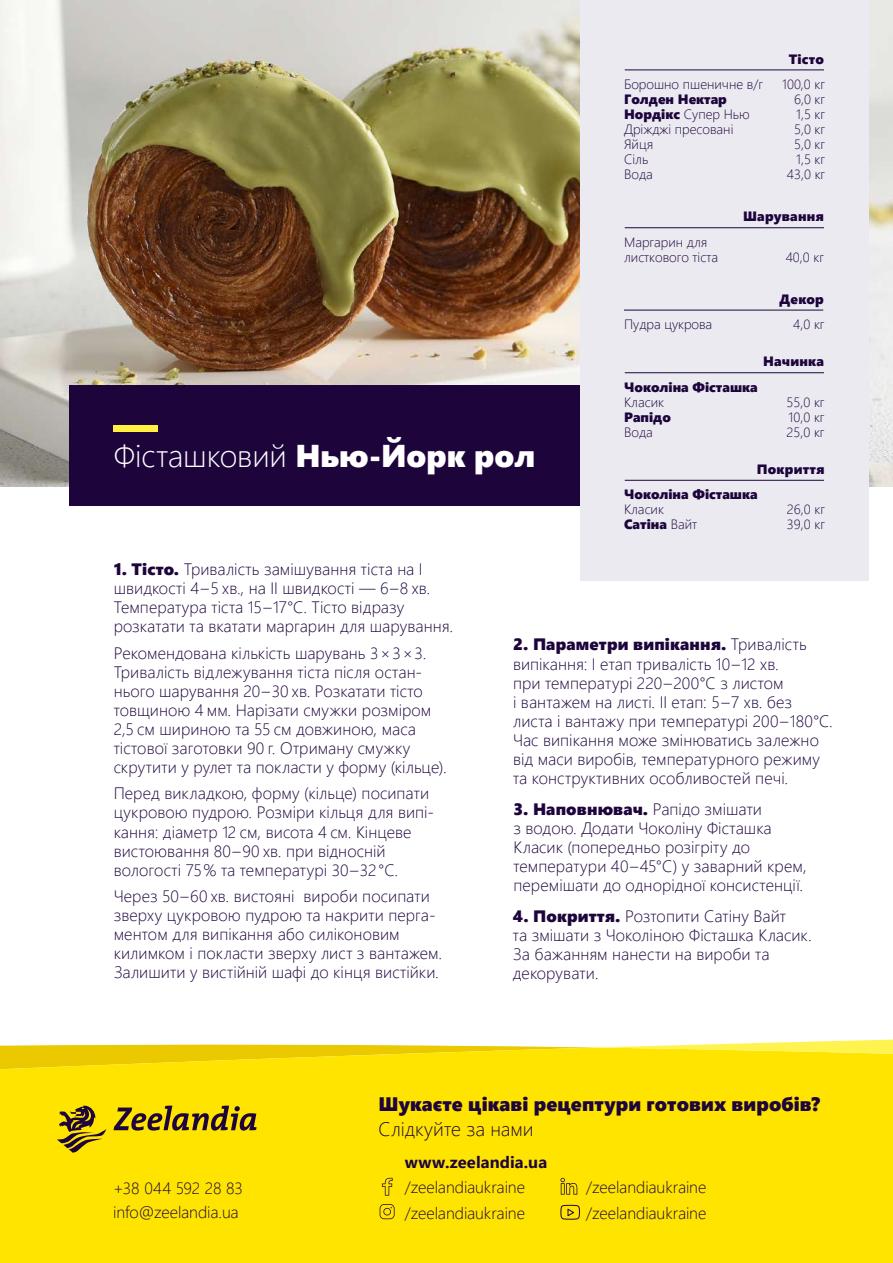
<style>
.page{position:relative;width:893px;height:1263px;background:#fff}
.page>*{position:absolute;margin:0;border:0;box-sizing:border-box;transform-origin:0 0}
.t1{font:300 31.5px "Segoe UI";letter-spacing:-.005em;color:#fff}
.t2{font:19.5px "Segoe UI Black";letter-spacing:.005em;color:#1d053c}
.t3{font:300 19.5px "Segoe UI";color:#1d053c}
.t4{font:300 16.5px/19px "Segoe UI";letter-spacing:.005em;color:#1d053c}
.t5{font:16.5px "Segoe UI Black";letter-spacing:.01em;color:#1d053c}
.t6{font:700 16.5px "Segoe UI";letter-spacing:.005em;color:#1d053c}
.t7{font:300 13.5px/15px "Segoe UI";color:#1d053c}
.t8{font:13.5px "Segoe UI Black";color:#1d053c}
.s1{font-family:"Segoe UI Black";font-weight:400}
.s2{font-family:"Segoe UI";font-weight:300}
</style>
<div class="page">
<div style="left:0;top:1069px;width:893px;height:194px;background:#ffe400"></div>
<svg style="left:0;top:1039px;width:893px;height:30px"></svg>
<img style="left:0;top:0;width:893px;height:486px">
<svg style="left:57px;top:1105px;width:49px;height:48px;background:#b39914"></svg>
<svg style="left:113px;top:1105px;width:144px;height:25px;background:#a48a17"></svg>
<svg style="left:560px;top:1204px;width:20px;height:16px"></svg>
<svg style="left:560px;top:1178px;width:17px;height:16px"></svg>
<svg style="left:380px;top:1204px;width:15px;height:15px"></svg>
<svg style="left:382px;top:1178px;width:11px;height:17px"></svg>
<div style="left:580px;top:0;width:288px;height:581px;background:#ebeaf1"></div>
<hr style="left:625px;top:70px;width:199px;height:1px;background:#1d053c">
<hr style="left:625px;top:227px;width:199px;height:1px;background:#1d053c">
<hr style="left:624px;top:310px;width:199px;height:1px;background:#1d053c">
<hr style="left:625px;top:372px;width:199px;height:1px;background:#1d053c">
<hr style="left:625px;top:480px;width:199px;height:1px;background:#1d053c">
<div style="left:69px;top:385px;width:511px;height:120px;background:#1d053c"></div>
<div style="left:114px;top:425px;width:44px;height:7px;background:#fff042"></div>
<p class="t7" style="left:624px;top:75px;width:140px">Борошно пшеничне в/г</p>
<p class="t8" style="left:624px;top:89px;width:104px">Голден Нектар</p>
<p class="t7" style="left:624px;top:105px;width:127px"><span class="s1">Нордікс</span> Супер Нью<br>Дріжджі пресовані<br>Яйця<br>Сіль<br>Вода</p>
<p class="t8" style="left:789px;top:49px;width:37px">Тісто</p>
<p class="t7" style="left:782px;top:76px;width:44px;text-align:right">100,0 кг<br>6,0 кг<br>1,5 кг<br>5,0 кг<br>5,0 кг<br>1,5 кг<br>43,0 кг</p>
<p class="t7" style="left:624px;top:233px;width:95px">Маргарин для листкового тіста</p>
<p class="t8" style="left:743px;top:207px;width:82px">Шарування</p>
<p class="t7" style="left:786px;top:248px;width:40px">40,0 кг</p>
<p class="t8" style="left:779px;top:289px;width:46px">Декор</p>
<p class="t7" style="left:624px;top:316px;width:90px">Пудра цукрова</p>
<p class="t7" style="left:793px;top:315px;width:33px">4,0 кг</p>
<h1 class="t1" style="left:114px;top:426px;width:423px">Фісташковий <span class="s1">Нью-Йорк рол</span></h1>
<p class="t8" style="left:763px;top:352px;width:62px">Начинка</p>
<p class="t8" style="left:624px;top:377px;width:135px">Чоколіна Фісташка</p>
<p class="t7" style="left:624px;top:393px;width:41px">Класик</p>
<p class="t8" style="left:624px;top:407px;width:48px">Рапідо</p>
<p class="t7" style="left:624px;top:423px;width:30px">Вода</p>
<p class="t7" style="left:786px;top:393px;width:40px;text-align:justify">55,0 кг 10,0 кг 25,0 кг</p>
<p class="t8" style="left:757px;top:459px;width:69px">Покриття</p>
<p class="t8" style="left:624px;top:484px;width:135px">Чоколіна Фісташка</p>
<p class="t7" style="left:624px;top:500px;width:41px">Класик</p>
<p class="t8" style="left:624px;top:514px;width:75px">Сатіна <span class="s2">Вайт</span></p>
<p class="t7" style="left:787px;top:500px;width:40px">26,0 кг<br>39,0 кг</p>
<p class="t4" style="left:114px;top:558px;width:341px"><span class="s1">1. Тісто.</span> Тривалість замішування тіста на І швидкості 4 – 5 хв., на ІІ швидкості — 6 – 8 хв.<br>Температура тіста 15 – 17°C. Тісто відразу розкатати та вкатати маргарин для шарування.</p>
<p class="t4" style="left:114px;top:641px;width:334px">Рекомендована кількість шарувань 3 × 3 × 3.<br>Тривалість відлежування тіста після остан&shy;нього шарування 20 – 30 хв. Розкатати тісто товщиною 4 мм. Нарізати смужки розміром 2,5 см шириною та 55 см довжиною, маса тістової заготовки 90 г. Отриману смужку скрутити у рулет та покласти у форму (кільце).</p>
<p class="t4" style="left:114px;top:782px;width:322px">Перед викладкою, форму (кільце) посипати цукровою пудрою. Розміри кільця для випі&shy;кання: діаметр 12 см, висота 4 см. Кінцеве вистоювання 80 – 90 хв. при відносній вологості 75 % та температурі 30 – 32 °C.</p>
<p class="t4" style="left:114px;top:885px;width:330px">Через 50 – 60 хв. вистояні вироби посипати зверху цукровою пудрою та накрити перга&shy;ментом для випікання або силіконовим килимком і покласти зверху лист з вантажем.<br>Залишити у вистійній шафі до кінця вистійки.</p>
<p class="t5" style="left:513px;top:633px;width:295px">2. Параметри випікання. <span class="s2">Тривалість</span></p>
<p class="t4" style="left:513px;top:652px;width:321px">випікання: І етап тривалість 10 – 12 хв.<br>при температурі 220 – 200°C з листом<br>і вантажем на листі. ІІ етап: 5 – 7 хв. без листа і вантажу при температурі 200 – 180°C.<br>Час випікання може змінюватись залежно від маси виробів, температурного режиму та конструктивних особливостей печі.</p>
<p class="t5" style="left:513px;top:797px;width:250px">3. Наповнювач. <span class="s2">Рапідо змішати</span></p>
<p class="t4" style="left:513px;top:817px;width:295px">з водою. Додати Чоколіну Фісташка Класик (попередньо розігріту до температури 40 – 45°C) у заварний крем, перемішати до однорідної консистенції.</p>
<p class="t4" style="left:513px;top:905px;width:300px"><span class="s1">4. Покриття.</span> Розтопити Сатіну Вайт<br>та змішати з Чоколіною Фісташка Класик.<br>За бажанням нанести на вироби та декорувати.</p>
<p class="t4" style="left:113px;top:1174px;width:131px;line-height:24.8px">+38 044 592 28 83 info@zeelandia.ua</p>
<p class="t2" style="left:379px;top:1090px;width:443px">Шукаєте цікаві рецептури готових виробів?</p>
<p class="t3" style="left:379px;top:1111px;width:156px">Слідкуйте за нами</p>
<p class="t6" style="left:405px;top:1147px;width:144px">www.zeelandia.ua</p>
<p class="t4" style="left:405px;top:1173px;width:122px;line-height:25.2px">/zeelandiaukraine /zeelandiaukraine</p>
<p class="t4" style="left:586px;top:1173px;width:122px;line-height:25.2px">/zeelandiaukraine /zeelandiaukraine</p>
</div>
